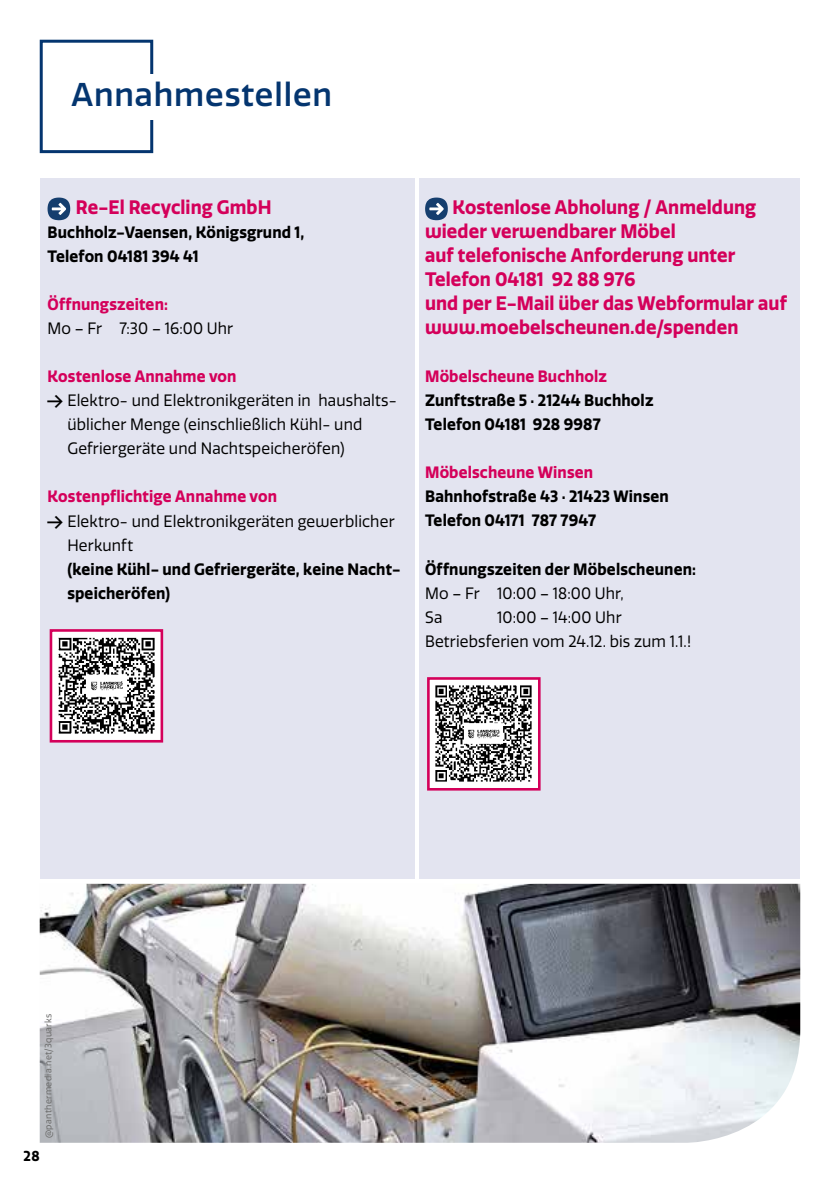
<style>
.page{position:relative;width:840px;height:1191px;background:#fff}
.page>*{position:absolute;margin:0;border:0;box-sizing:border-box;transform-origin:0 0}
.t1{font:500 32px "Quatro";letter-spacing:.025em;color:#04356f}
.t2{font:700 19px/24px "Quatro";letter-spacing:.005em;color:#d4005a;scale:.95 1}
.t3{font:16px/24px "Quatro";letter-spacing:.01em;color:#000;scale:.95 1}
.t4{font:700 16px/24px "Quatro";letter-spacing:.01em;color:#000;scale:.95 1}
.t5{font:700 16px "Quatro";letter-spacing:.01em;color:#d4005a;scale:.95 1}
.t6{font:700 14px "Quatro";color:#000;scale:.95 1}
.t7{font:9px "Quatro";letter-spacing:.035em;color:#666665;scale:.96 1}
.s1{font-family:"The Sans Bold Expert"}
</style>
<div class="page">
<div style="left:40px;top:40px;width:113px;height:113px;background:#fff;border:3px solid #04356f"></div>
<div style="left:419px;top:178px;width:380px;height:700px;background:#e3e4f0"></div>
<div style="left:40px;top:178px;width:374px;height:700px;background:#e3e4f0"></div>
<div style="left:71px;top:74px;width:728px;height:45px;background:#fff"></div>
<img style="left:40px;top:883px;width:759px;height:259px">
<svg style="left:47px;top:197px;width:23px;height:23px"></svg>
<svg style="left:425px;top:197px;width:22px;height:23px"></svg>
<div style="left:51px;top:630px;width:111px;height:111px;background:#fff"></div>
<img style="left:58px;top:637px;width:97px;height:97px">
<div style="left:50px;top:629px;width:113px;height:113px;border:3px solid #d4005a"></div>
<div style="left:428px;top:678px;width:111px;height:111px;background:#fff"></div>
<img style="left:435px;top:685px;width:97px;height:97px">
<div style="left:427px;top:677px;width:113px;height:113px;border:3px solid #d4005a"></div>
<h1 class="t1" style="left:71px;top:76px;width:262px">Annahmestellen</h1>
<p class="t2" style="left:76px;top:196px;width:207px">Re-El Recycling GmbH</p>
<p class="t4" style="left:47px;top:221px;width:272px">Buchholz-Vaensen, Königsgrund 1,<br>Telefon 04181 394 41</p>
<p class="t5" style="left:47px;top:295px;width:128px">Öffnungszeiten:</p>
<p class="t3" style="left:47px;top:317px;width:197px">Mo – Fr 7:30 – 16:00 Uhr</p>
<p class="t5" style="left:47px;top:367px;width:200px">Kostenlose Annahme von</p>
<p class="t3" style="left:47px;top:389px;width:369px"><span class="s1">Y</span> Elektro- und Elektronikgeräten in haushalts-</p>
<p class="t3" style="left:67px;top:413px;width:312px">üblicher Menge (einschließlich Kühl- und</p>
<p class="t3" style="left:67px;top:437px;width:293px">Gefriergeräte und Nachtspeicheröfen)</p>
<p class="t5" style="left:47px;top:487px;width:243px">Kostenpflichtige Annahme von</p>
<p class="t3" style="left:47px;top:509px;width:366px"><span class="s1">Y</span> Elektro- und Elektronikgeräten gewerblicher</p>
<p class="t3" style="left:67px;top:533px;width:71px">Herkunft</p>
<p class="t4" style="left:67px;top:557px;width:352px">(keine Kühl- und Gefriergeräte, keine Nacht&shy;speicheröfen)</p>
<p class="t2" style="left:425px;top:196px;width:382px;text-indent:27px">Kostenlose Abholung / Anmeldung wieder verwendbarer Möbel<br>auf telefonische Anforderung unter<br>Telefon 04181 92 88 976<br>und per E-Mail über das Webformular auf www.moebelscheunen.de/spenden</p>
<p class="t5" style="left:425px;top:367px;width:193px">Möbelscheune Buchholz</p>
<p class="t4" style="left:425px;top:389px;width:242px">Zunftstraße 5 · 21244 Buchholz<br>Telefon 04181 928 9987</p>
<p class="t5" style="left:425px;top:463px;width:178px">Möbelscheune Winsen</p>
<p class="t4" style="left:425px;top:485px;width:258px">Bahnhofstraße 43 · 21423 Winsen<br>Telefon 04171 787 7947</p>
<p class="t4" style="left:425px;top:557px;width:286px">Öffnungszeiten der Möbelscheunen:</p>
<p class="t3" style="left:425px;top:581px;width:210px">Mo – Fr 10:00 – 18:00 Uhr,<br>Sa</p>
<p class="t3" style="left:425px;top:605px;width:281px;text-align:center">10:00 – 14:00 Uhr<br>Betriebsferien vom 24.12. bis zum 1.1.!</p>
<p class="t7" style="left:43px;top:1138px;width:131px;rotate:-90deg">@panthermedia.net/3quarks</p>
<p class="t6" style="left:23px;top:1148px;width:19px">28</p>
</div>
